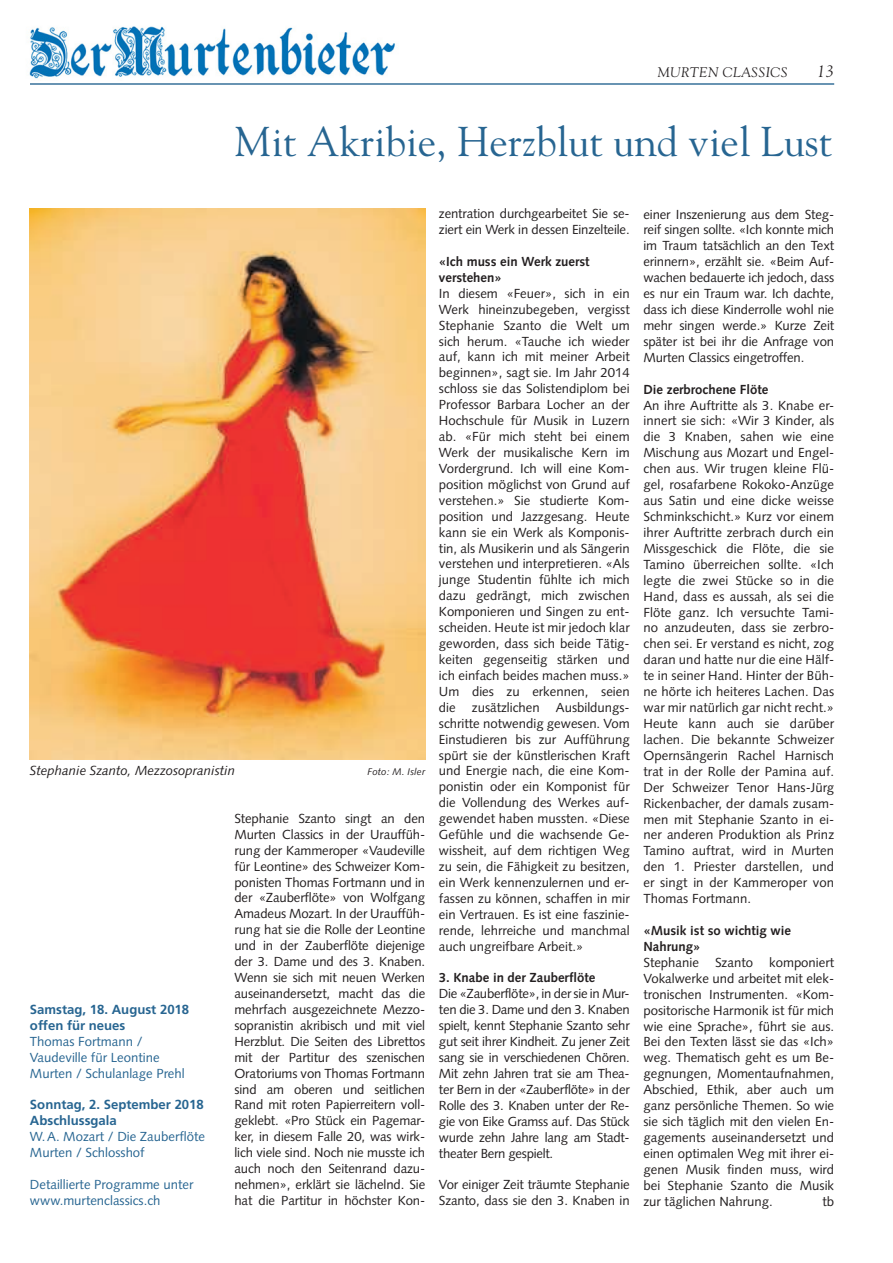
<style>
.page{position:relative;width:893px;height:1263px;background:#fff}
.page>*{position:absolute;margin:0;border:0;box-sizing:border-box;transform-origin:0 0}
.t1{font:41.55px "Goudy";color:#276591}
.t2{font:italic 16.65px "Goudy";color:#231f20}
.t3{font:italic 13.8px "Goudy";letter-spacing:.02em;color:#231f20}
.t4{font:13.2px/15.9px "Syntax";color:#231f20}
.t5{font:13.2px/15.9px "Syntax";letter-spacing:-.02em;color:#231f20}
.t6{font:13.2px/15.9px "Syntax";color:#276591}
.t7{font:italic 13.2px "Syntax";color:#231f20}
.t8{font:italic 9.75px "Syntax";letter-spacing:.015em;color:#231f20}
.s1{font-family:"Frutiger";font-weight:700}
.s2{font-weight:700}
</style>
<div class="page">
<hr style="left:30px;top:83px;width:804px;height:2px;background:#276591">
<img style="left:30px;top:208px;width:395px;height:551px">
<img style="left:29px;top:26px;width:366px;height:53px">
<p class="t3" style="left:658px;top:64px;width:132px">MURTEN CLASSICS</p>
<p class="t2" style="left:817px;top:62px;width:18px">13</p>
<p class="t1" style="left:234px;top:115px;width:599px">Mit Akribie, Herzblut und viel Lust</p>
<p class="t7" style="left:30px;top:763px;width:207px">Stephanie Szanto, Mezzosopranistin</p>
<p class="t8" style="left:367px;top:766px;width:59px">Foto: M. Isler</p>
<p class="t6" style="left:30px;top:1001px;width:161px"><span class="s1">Samstag, 18. August 2018 offen für neues<br></span>Thomas Fortmann /<br>Vaudeville für Leontine<br>Murten / Schulanlage Prehl</p>
<p class="t6" style="left:30px;top:1097px;width:176px"><span class="s1">Sonntag, 2. September 2018<br>Abschlussgala<br></span>W. A. Mozart / Die Zauberflöte<br>Murten / Schlosshof</p>
<p class="t6" style="left:30px;top:1176px;width:165px">Detaillierte Programme unter www.murtenclassics.ch</p>
<p class="t4" style="left:234px;top:810px;width:192px;text-align:justify">Stephanie Szanto singt an den Murten Classics in der Urauffüh&shy;rung der Kammeroper «Vaudeville für Leontine» des Schweizer Kom&shy;ponisten Thomas Fortmann und in der «Zauberflöte» von Wolfgang Amadeus Mozart. In der Urauffüh&shy;rung hat sie die Rolle der Leontine und in der Zauberflöte diejenige der 3. Dame und des 3. Knaben.<br>Wenn sie sich mit neuen Werken auseinandersetzt, macht das die mehrfach ausgezeichnete Mezzo&shy;sopranistin akribisch und mit viel Herzblut. Die Seiten des Librettos mit der Partitur des szenischen Oratoriums von Thomas Fortmann sind am oberen und seitlichen Rand mit roten Papierreitern voll&shy;geklebt. «Pro Stück ein Pagemar&shy;ker, in diesem Falle 20, was wirk&shy;lich viele sind. Noch nie musste ich auch noch den Seitenrand dazu&shy;nehmen», erklärt sie lächelnd. Sie hat die Partitur in höchster Kon-</p>
<p class="t4" style="left:439px;top:206px;width:192px">zentration durchgearbeitet Sie se&shy;ziert ein Werk in dessen Einzelteile.</p>
<p class="t4" style="left:439px;top:253px;width:192px"><span class="s2">«Ich muss ein Werk zuerst verstehen»<br></span>In diesem «Feuer», sich in ein<br>Werk hineinzubegeben, vergisst<br>Stephanie Szanto die Welt um sich herum. «Tauche ich wieder auf, kann ich mit meiner Arbeit beginnen», sagt sie. Im Jahr 2014 schloss sie das Solistendiplom bei<br>Professor Barbara Locher an der<br>Hochschule für Musik in Luzern ab. «Für mich steht bei einem<br>Werk der musikalische Kern im<br>Vordergrund. Ich will eine Kom&shy;position möglichst von Grund auf verstehen.» Sie studierte Kom&shy;position und Jazzgesang. Heute kann sie ein Werk als Komponis&shy;tin, als Musikerin und als Sängerin verstehen und interpretieren. «Als junge Studentin fühlte ich mich dazu gedrängt, mich zwischen<br>Komponieren und Singen zu ent&shy;scheiden. Heute ist mir jedoch klar geworden, dass sich beide Tätig&shy;keiten gegenseitig stärken und ich einfach beides machen muss.»<br>Um dies zu erkennen, seien die zusätzlichen Ausbildungs&shy;schritte notwendig gewesen. Vom<br>Einstudieren bis zur Aufführung spürt sie der künstlerischen Kraft und Energie nach, die eine Kom&shy;ponistin oder ein Komponist für die Vollendung des Werkes auf&shy;gewendet haben mussten. «Diese<br>Gefühle und die wachsende Ge&shy;wissheit, auf dem richtigen Weg zu sein, die Fähigkeit zu besitzen, ein Werk kennenzulernen und er&shy;fassen zu können, schaffen in mir ein Vertrauen. Es ist eine faszinie&shy;rende, lehrreiche und manchmal auch ungreifbare Arbeit.»</p>
<p class="t5" style="left:439px;top:970px;width:192px"><span class="s2">3. Knabe in der Zauberflöte<br></span>Die «Zauberflöte», in der sie in Mur&shy;ten die 3. Dame und den 3. Knaben spielt, kennt Stephanie Szanto sehr gut seit ihrer Kindheit. Zu jener Zeit sang sie in verschiedenen Chören.<br>Mit zehn Jahren trat sie am Thea&shy;ter Bern in der «Zauberflöte» in der<br>Rolle des 3. Knaben unter der Re&shy;gie von Eike Gramss auf. Das Stück wurde zehn Jahre lang am Stadt&shy;theater Bern gespielt.</p>
<p class="t4" style="left:439px;top:1177px;width:192px">Vor einiger Zeit träumte Stephanie<br>Szanto, dass sie den 3. Knaben in</p>
<p class="t4" style="left:643px;top:206px;width:192px;text-align:justify">einer Inszenierung aus dem Steg&shy;reif singen sollte. «Ich konnte mich im Traum tatsächlich an den Text erinnern», erzählt sie. «Beim Auf&shy;wachen bedauerte ich jedoch, dass es nur ein Traum war. Ich dachte, dass ich diese Kinderrolle wohl nie mehr singen werde.» Kurze Zeit später ist bei ihr die Anfrage von Murten Classics eingetroffen.</p>
<p class="t4" style="left:643px;top:381px;width:192px"><span class="s2">Die zerbrochene Flöte<br></span>An ihre Auftritte als 3. Knabe er&shy;innert sie sich: «Wir 3 Kinder, als die 3 Knaben, sahen wie eine<br>Mischung aus Mozart und Engel&shy;chen aus. Wir trugen kleine Flü&shy;gel, rosafarbene Rokoko-Anzüge aus Satin und eine dicke weis se<br>Schminkschicht.» Kurz vor einem ihrer Auftritte zerbrach durch ein<br>Missgeschick die Flöte, die sie<br>Tamino überreichen sollte. «Ich legte die zwei Stücke so in die<br>Hand, dass es aussah, als sei die<br>Flöte ganz. Ich versuchte Tami&shy;no anzudeuten, dass sie zerbro&shy;chen sei. Er verstand es nicht, zog daran und hatte nur die eine Hälf&shy;te in seiner Hand. Hinter der Büh&shy;ne hörte ich heiteres Lachen. Das war mir natürlich gar nicht recht.»<br>Heute kann auch sie darüber lachen. Die bekannte Schweizer<br>Opernsängerin Rachel Harnisch trat in der Rolle der Pamina auf.<br>Der Schweizer Tenor Hans-Jürg<br>Ricken bacher, der damals zusam&shy;men mit Stephanie Szanto in ei&shy;ner anderen Produktion als Prinz<br>Tamino auftrat, wird in Murten den 1. Priester darstellen, und er singt in der Kammer oper von<br>Thomas Fortmann.</p>
<p class="t4" style="left:643px;top:922px;width:192px"><span class="s2">«Musik ist so wichtig wie<br>Nahrung»<br></span>Stephanie Szanto komponiert<br>Vokalwerke und arbeitet mit elek&shy;tronischen Instrumenten. «Kom&shy;positorische Harmonik ist für mich wie eine Sprache», führt sie aus.<br>Bei den Texten lässt sie das «Ich» weg. Thematisch geht es um Be&shy;gegnungen, Momentaufnahmen,<br>Abschied, Ethik, aber auch um ganz persönliche Themen. So wie sie sich täglich mit den vielen En&shy;gagements auseinandersetzt und einen optimalen Weg mit ihrer ei&shy;genen Musik finden muss, wird bei Stephanie Szanto die Musik zur täglichen Nahrung.</p>
<p class="t4" style="left:822px;top:1193px;width:13px">tb</p>
</div>
